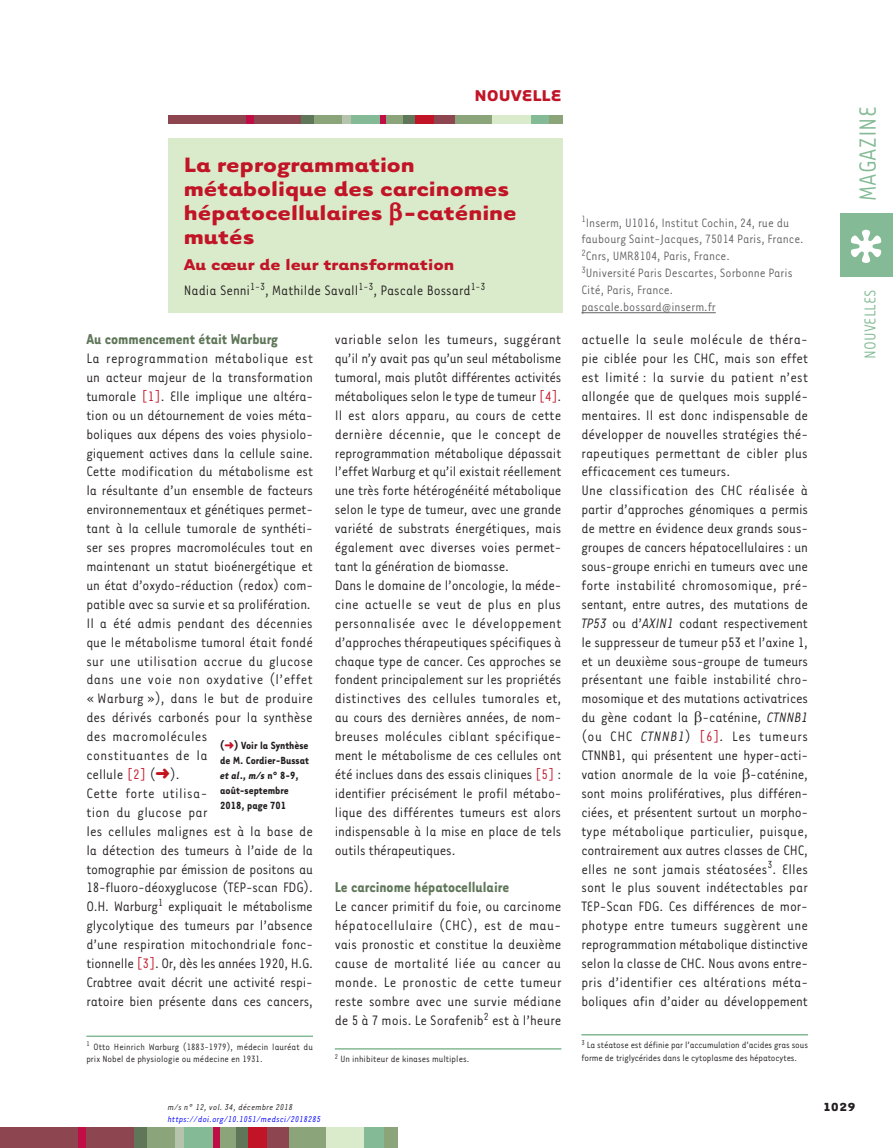
<style>
.page{position:relative;width:893px;height:1148px;background:#fff}
.page>*{position:absolute;margin:0;border:0;box-sizing:border-box;transform-origin:0 0}
.t1{font:27px "Tarzana Narrow";color:#84ba95}
.t2{font:700 24px/24px "Tarzana Wide";color:#c11527}
.t3{font:700 18px "Tarzana Wide";color:#c11527}
.t4{font:18px "Tarzana Narrow";color:#84ba95}
.t5{font:700 16.5px "Tarzana Narrow";color:#5f7659}
.t6{font:15.75px/18.9px "Tarzana Narrow";letter-spacing:-.01em;color:#231f20}
.t7{font:13.95px/17px "Tarzana Narrow";color:#636366}
.t8{font:700 13.5px "Tarzana Wide";color:#231f20}
.t9{font:700 12px/15px "Tarzana Narrow";color:#231f20}
.t10{font:10.5px/12.6px "Tarzana Narrow";color:#231f20}
.t11{font:italic 9.75px "Tarzana Narrow";letter-spacing:.025em;color:#00f}
.t12{font:italic 9.75px "Tarzana Narrow";letter-spacing:.025em;color:#231f20}
.s1{color:#bf182a}
.s2{color:#c4121a}
.s3{color:#c11527}
.s4{font-style:italic}
</style>
<div class="page">
<div style="left:1px;top:1127px;width:134px;height:21px;background:#8d454f"></div>
<div style="left:235px;top:1127px;width:14px;height:21px;background:#5f7659"></div>
<div style="left:79px;top:1127px;width:7px;height:21px;background:#c10d45"></div>
<div style="left:134px;top:1127px;width:22px;height:21px;background:#5f7659"></div>
<div style="left:147px;top:1127px;width:30px;height:21px;background:#8ba479"></div>
<div style="left:176px;top:1127px;width:8px;height:21px;background:#b6c4ad"></div>
<div style="left:184px;top:1127px;width:29px;height:21px;background:#84ba95"></div>
<div style="left:218px;top:1127px;width:18px;height:21px;background:#8ba479"></div>
<div style="left:213px;top:1127px;width:6px;height:21px;background:#c10d45"></div>
<div style="left:249px;top:1127px;width:27px;height:21px;background:#c11527"></div>
<div style="left:287px;top:1127px;width:39px;height:21px;background:#8ba479"></div>
<div style="left:267px;top:1127px;width:21px;height:21px;background:#8d454f"></div>
<div style="left:326px;top:1127px;width:39px;height:21px;background:#daebcb"></div>
<div style="left:365px;top:1127px;width:20px;height:21px;background:#84ba95"></div>
<div style="left:384px;top:1127px;width:14px;height:21px;background:#8ba479"></div>
<div style="left:840px;top:213px;width:53px;height:64px;background:#84ba95"></div>
<svg style="left:851px;top:230px;width:30px;height:33px"></svg>
<div style="left:169px;top:115px;width:133px;height:8px;background:#8d454f"></div>
<div style="left:301px;top:115px;width:27px;height:8px;background:#5f7659"></div>
<div style="left:402px;top:115px;width:13px;height:8px;background:#5f7659"></div>
<div style="left:315px;top:115px;width:29px;height:8px;background:#8ba479"></div>
<div style="left:351px;top:115px;width:29px;height:8px;background:#84ba95"></div>
<div style="left:530px;top:115px;width:20px;height:8px;background:#84ba95"></div>
<div style="left:384px;top:115px;width:19px;height:8px;background:#8ba479"></div>
<div style="left:549px;top:115px;width:14px;height:8px;background:#8ba479"></div>
<div style="left:453px;top:115px;width:39px;height:8px;background:#8ba479"></div>
<div style="left:492px;top:115px;width:38px;height:8px;background:#daebcb"></div>
<div style="left:343px;top:115px;width:8px;height:8px;background:#b6c4ad"></div>
<div style="left:246px;top:115px;width:7px;height:8px;background:#c10d45"></div>
<div style="left:380px;top:115px;width:6px;height:8px;background:#c10d45"></div>
<div style="left:415px;top:115px;width:27px;height:8px;background:#c11527"></div>
<div style="left:434px;top:115px;width:21px;height:8px;background:#8d454f"></div>
<div style="left:169px;top:138px;width:394px;height:175px;background:#daebcb"></div>
<hr style="left:581px;top:312px;width:135px;height:1px;background:#636366">
<hr style="left:86px;top:1035px;width:227px;height:2px;background:#84ba95">
<hr style="left:335px;top:1048px;width:226px;height:1px;background:#84ba95">
<hr style="left:581px;top:1034px;width:227px;height:1px;background:#84ba95">
<p class="t3" style="left:474px;top:83px;width:89px">NOUVELLE</p>
<h2 class="t2" style="left:184px;top:151px;width:334px">La reprogrammation métabolique des carcinomes hépatocellulaires -caténine mutés</h2>
<p class="t3" style="left:184px;top:252px;width:272px">Au cœur de leur transformation</p>
<p class="t6" style="left:184px;top:280px;width:303px">Nadia Senni<sup>1-3</sup>, Mathilde Savall<sup>1-3</sup>, Pascale Bossard<sup>1-3</sup></p>
<p class="t5" style="left:86px;top:329px;width:193px">Au commencement était Warburg</p>
<p class="t6" style="left:86px;top:348px;width:228px">La reprogrammation métabolique est un acteur majeur de la transformation tumorale <span class="s1">[1]</span>. Elle implique une altéra&shy;tion ou un détournement de voies méta&shy;boliques aux dépens des voies physiolo&shy;giquement actives dans la cellule saine.<br>Cette modification du métabolisme est la résultante d’un ensemble de facteurs environnementaux et génétiques permet&shy;tant à la cellule tumorale de synthéti&shy;ser ses propres macromolécules tout en maintenant un statut bioénergétique et un état d’oxydo-réduction (redox) com&shy;patible avec sa survie et sa prolifération.<br>Il a été admis pendant des décennies que le métabolisme tumoral était fondé sur une utilisation accrue du glucose dans une voie non oxydative (l’effet « Warburg »), dans le but de produire des dérivés carbonés pour la synthèse des macromolécules<br>constituantes de la<br>cellule <span class="s1">[2]</span> (<span class="s2">➜</span>).<br>Cette forte utilisa-<br>tion du glucose par<br>les cellules malignes est à la base de la détection des tumeurs à l’aide de la tomographie par émission de positons au 18-fluoro-déoxyglucose (TEP-scan FDG).<br>O.H. Warburg<sup>1</sup> expliquait le métabolisme glycolytique des tumeurs par l’absence d’une respiration mitochondriale fonc&shy;tionnelle <span class="s1">[3]</span>. Or, dès les années 1920, H.G.<br>Crabtree avait décrit une activité respi&shy;ratoire bien présente dans ces cancers,</p>
<p class="t10" style="left:86px;top:1039px;width:228px"><sup>1</sup> Otto Heinrich Warburg (1883-1979), médecin lauréat du prix Nobel de physiologie ou médecine en 1931.</p>
<p class="t9" style="left:220px;top:737px;width:90px">(<span class="s3">➜</span>) Voir la Synthèse de M. Cordier-Bussat <span class="s4">et al</span>., <span class="s4">m/s</span> n° 8-9, août-septembre<br>2018, page 701</p>
<p class="t6" style="left:335px;top:329px;width:228px">variable selon les tumeurs, suggérant qu’il n’y avait pas qu’un seul métabolisme tumoral, mais plutôt différentes activités métaboliques selon le type de tumeur <span class="s1">[4]</span>.<br>Il est alors apparu, au cours de cette dernière décennie, que le concept de reprogrammation métabolique dépassait l’effet Warburg et qu’il existait réellement une très forte hétérogénéité métabolique selon le type de tumeur, avec une grande variété de substrats énergétiques, mais également avec diverses voies permet&shy;tant la génération de biomasse.<br>Dans le domaine de l’oncologie, la méde&shy;cine actuelle se veut de plus en plus personnalisée avec le développement d’approches thérapeutiques spécifiques à chaque type de cancer. Ces approches se fondent principalement sur les propriétés distinctives des cellules tumorales et, au cours des dernières années, de nom&shy;breuses molécules ciblant spécifique&shy;ment le métabolisme de ces cellules ont été inclues dans des essais cliniques <span class="s1">[5]</span> : identifier précisément le profil métabo&shy;lique des différentes tumeurs est alors indispensable à la mise en place de tels outils thérapeutiques.</p>
<p class="t5" style="left:335px;top:877px;width:176px">Le carcinome hépatocellulaire</p>
<p class="t6" style="left:335px;top:896px;width:228px;text-align:justify">Le cancer primitif du foie, ou carcinome hépatocellulaire (CHC), est de mau&shy;vais pronostic et constitue la deuxième cause de mortalité liée au cancer au monde. Le pronostic de cette tumeur reste sombre avec une survie médiane de 5 à 7 mois. Le Sorafenib<sup>2</sup> est à l’heure</p>
<p class="t10" style="left:335px;top:1052px;width:136px"><sup>2</sup> Un inhibiteur de kinases multiples.</p>
<p class="t12" style="left:168px;top:1101px;width:127px">m/s n° 12, vol. 34, décembre 2018</p>
<p class="t11" style="left:168px;top:1112px;width:155px">https://doi.org/10.1051/medsci/2018285</p>
<p class="t7" style="left:581px;top:213px;width:224px"><sup>1</sup>Inserm, U1016, Institut Cochin, 24, rue du faubourg Saint-Jacques, 75014 Paris, France.<br><sup>2</sup>Cnrs, UMR8104, Paris, France.<br><sup>3</sup>Université Paris Descartes, Sorbonne Paris Cité, Paris, France. pascale.bossard@inserm.fr</p>
<p class="t6" style="left:581px;top:329px;width:228px">actuelle la seule molécule de théra&shy;pie ciblée pour les CHC, mais son effet est limité : la survie du patient n’est allongée que de quelques mois supplé&shy;mentaires. Il est donc indispensable de développer de nouvelles stratégies thé&shy;rapeutiques permettant de cibler plus efficacement ces tumeurs.<br>Une classification des CHC réalisée à partir d’approches génomiques a permis de mettre en évidence deux grands sous&shy;groupes de cancers hépatocellulaires : un sous-groupe enrichi en tumeurs avec une forte instabilité chromosomique, pré&shy;sentant, entre autres, des mutations de <span class="s4">TP53</span> ou d’<span class="s4">AXIN1</span> codant respectivement le suppresseur de tumeur p53 et l’axine 1, et un deuxième sous-groupe de tumeurs présentant une faible instabilité chro&shy;mosomique et des mutations activatrices du gène codant la -caténine, <span class="s4">CTNNB1 </span>(ou CHC <span class="s4">CTNNB1</span>) <span class="s1">[6]</span><span class="s4">.</span> Les tumeurs CTNNB1, qui présentent une hyper-acti&shy;vation anormale de la voie -caténine, sont moins prolifératives, plus différen&shy;ciées, et présentent surtout un morpho&shy;type métabolique particulier, puisque, contrairement aux autres classes de CHC, elles ne sont jamais stéatosées<sup>3</sup>. Elles sont le plus souvent indétectables par TEP-Scan FDG. Ces différences de mor&shy;photype entre tumeurs suggèrent une reprogrammation métabolique distinctive selon la classe de CHC. Nous avons entre&shy;pris d’identifier ces altérations méta&shy;boliques afin d’aider au développement</p>
<p class="t10" style="left:581px;top:1038px;width:228px"><sup>3</sup> La stéatose est définie par l’accumulation d’acides gras sous forme de triglycérides dans le cytoplasme des hépatocytes.</p>
<h1 class="t1" style="left:851px;top:201px;width:96px;rotate:-90deg">MAGAZINE</h1>
<p class="t4" style="left:859px;top:359px;width:70px;rotate:-90deg">NOUVELLES</p>
<p class="t8" style="left:823px;top:1097px;width:34px">1029</p>
</div>
